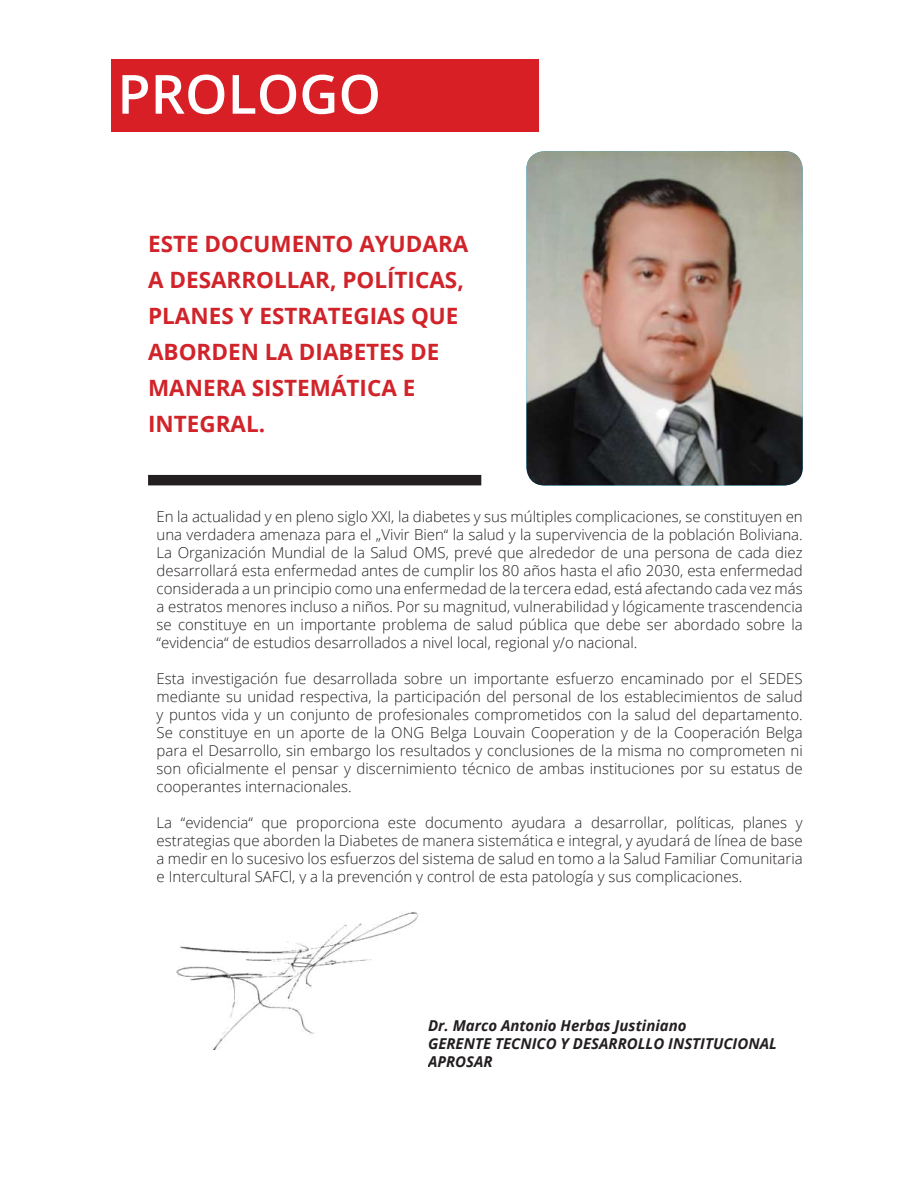
<style>
.page{position:relative;width:918px;height:1188px;background:#fff}
.page>*{position:absolute;margin:0;border:0;box-sizing:border-box;transform-origin:0 0}
.t1{font:600 54px "Open Sans";color:#fff}
.t2{font:700 22.5px/36px "Open Sans";color:#d1232a}
.t3{font:300 15px/18px "Open Sans";color:#231f20;text-align:justify}
.t4{font:italic 700 15px/18px "Open Sans";color:#231f20}
</style>
<div class="page">
<div style="left:111px;top:60px;width:427px;height:72px;background:#d91f26"></div>
<div style="left:148px;top:475px;width:333px;height:10px;background:#231f20"></div>
<img style="left:526px;top:151px;width:277px;height:334px">
<img style="left:176px;top:912px;width:243px;height:138px">
<h1 class="t1" style="left:117px;top:63px;width:265px">PROLOGO</h1>
<h2 class="t2" style="left:148px;top:228px;width:322px">ESTE DOCUMENTO AYUDARA<br>A DESARROLLAR, POLÍTICAS,<br>PLANES Y ESTRATEGIAS QUE<br>ABORDEN LA DIABETES DE<br>MANERA SISTEMÁTICA E<br>INTEGRAL.</h2>
<p class="t3" style="left:157px;top:509px;width:648px">En la actualidad y en pleno siglo XXI, la diabetes y sus múltiples complicaciones, se constituyen en una verdadera amenaza para el „Vivir Bien“ la salud y la supervivencia de la población Boliviana.<br>La Organización Mundial de la Salud OMS, prevé que alrededor de una persona de cada diez desarrollará esta enfermedad antes de cumplir los 80 años hasta el a昀椀o 2030, esta enfermedad considerada a un principio como una enfermedad de la tercera edad, está afectando cada vez más a estratos menores incluso a niños. Por su magnitud, vulnerabilidad y lógicamente trascendencia se constituye en un importante problema de salud pública que debe ser abordado sobre la “evidencia“ de estudios desarrollados a nivel local, regional y/o nacional.</p>
<p class="t3" style="left:157px;top:671px;width:648px">Esta investigación fue desarrollada sobre un importante esfuerzo encaminado por el SEDES mediante su unidad respectiva, la participación del personal de los establecimientos de salud y puntos vida y un conjunto de profesionales comprometidos con la salud del departamento.<br>Se constituye en un aporte de la ONG Belga Louvain Cooperation y de la Cooperación Belga para el Desarrollo, sin embargo los resultados y conclusiones de la misma no comprometen ni son o昀椀cialmente el pensar y discernimiento técnico de ambas instituciones por su estatus de cooperantes internacionales.</p>
<p class="t3" style="left:157px;top:815px;width:648px">La “evidencia“ que proporciona este documento ayudara a desarrollar, políticas, planes y estrategias que aborden la Diabetes de manera sistemática e integral, y ayudará de línea de base a medir en lo sucesivo los esfuerzos del sistema de salud en tomo a la Salud Familiar Comunitaria e Intercultural SAFCl, y a la prevención y control de esta patología y sus complicaciones.</p>
<p class="t4" style="left:428px;top:1018px;width:350px">Dr. Marco Antonio Herbas Justiniano<br>GERENTE TECNICO Y DESARROLLO INSTITUCIONAL<br>APROSAR</p>
</div>
